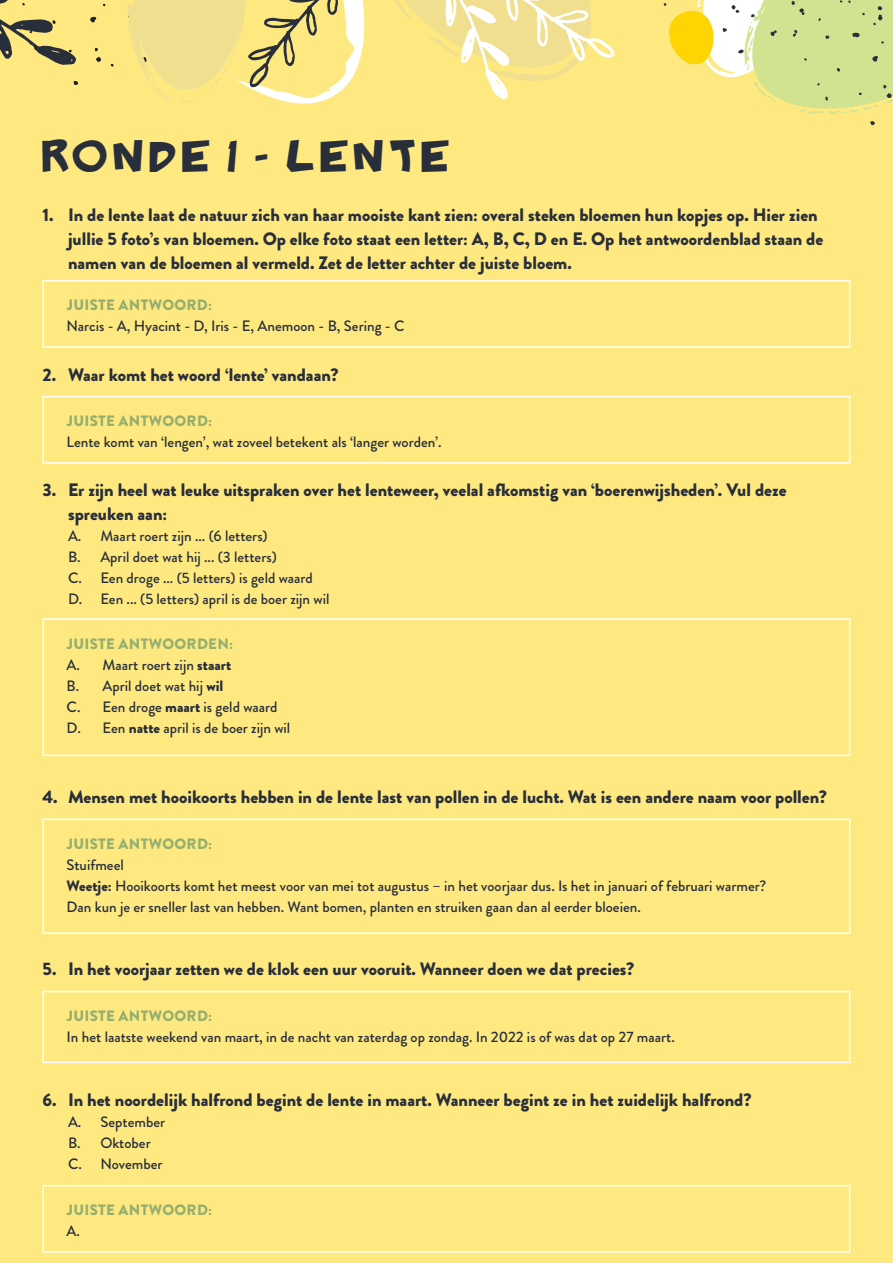
<style>
.page{position:relative;width:893px;height:1263px;background:#fee981}
.page>*{position:absolute;margin:0;border:0;box-sizing:border-box;transform-origin:0 0}
.t1{font:30px "Badonk a donk";letter-spacing:.13em;color:#292e3b}
.t2{font:900 18px/24px "Brandon Grotesque";color:#292e3b}
.t3{font:500 15px/21px "Brandon Grotesque";color:#292e3b}
.t4{font:900 15px "Brandon Grotesque";letter-spacing:.02em;color:#95ae6f}
.s1{font-weight:900;color:#95ae6f}
.s2{font-weight:900}
</style>
<div class="page">
<svg style="left:74px;top:81px;width:4px;height:4px"></svg>
<svg style="left:96px;top:57px;width:5px;height:5px"></svg>
<svg style="left:0;top:0;width:76px;height:65px"></svg>
<svg style="left:90px;top:17px;width:6px;height:5px"></svg>
<svg style="left:664px;top:0;width:229px;height:125px"></svg>
<svg style="left:127px;top:0;width:487px;height:104px"></svg>
<div style="left:43px;top:396px;width:807px;height:68px;border:2px solid #fff"></div>
<div style="left:43px;top:280px;width:807px;height:68px;border:2px solid #fff"></div>
<div style="left:43px;top:818px;width:807px;height:116px;border:2px solid #fff"></div>
<div style="left:43px;top:991px;width:807px;height:72px;border:2px solid #fff"></div>
<div style="left:43px;top:618px;width:807px;height:138px;border:2px solid #fff"></div>
<div style="left:43px;top:1185px;width:807px;height:68px;border:2px solid #fff"></div>
<h1 class="t1" style="left:43px;top:137px;width:410px">RONDE 1 - LENTE</h1>
<p class="t2" style="left:68px;top:203px;width:757px;text-indent:-26px">1. In de lente laat de natuur zich van haar mooiste kant zien: overal steken bloemen hun kopjes op. Hier zien jullie 5 foto’s van bloemen. Op elke foto staat een letter: A, B, C, D en E. Op het antwoordenblad staan de namen van de bloemen al vermeld. Zet de letter achter de juiste bloem.</p>
<p class="t4" style="left:67px;top:295px;width:147px">JUISTE ANTWOORD:</p>
<p class="t3" style="left:67px;top:316px;width:339px">Narcis - A, Hyacint - D, Iris - E, Anemoon - B, Sering - C</p>
<p class="t2" style="left:43px;top:363px;width:298px">2. Waar komt het woord ‘lente’ vandaan?</p>
<p class="t4" style="left:67px;top:410px;width:147px">JUISTE ANTWOORD:</p>
<p class="t3" style="left:67px;top:432px;width:376px">Lente komt van ‘lengen’, wat zoveel betekent als ‘langer worden’.</p>
<p class="t2" style="left:68px;top:478px;width:720px;text-indent:-26px">3. Er zijn heel wat leuke uitspraken over het lenteweer, veelal afkomstig van ‘boerenwijsheden’. Vul deze spreuken aan:</p>
<p class="t3" style="left:68px;top:525px;width:263px">A. Maart roert zijn ... (6 letters)<br>B. April doet wat hij ... (3 letters)<br>C. Een droge ... (5 letters) is geld waard D. Een ... (5 letters) april is de boer zijn wil</p>
<p class="t3" style="left:67px;top:633px;width:225px"><span class="s1">JUISTE ANTWOORDEN:<br></span>A. Maart roert zijn <span class="s2">staart<br></span>B. April doet wat hij <span class="s2">wil<br></span>C. Een droge <span class="s2">maart</span> is geld waard<br>D. Een <span class="s2">natte</span> april is de boer zijn wil</p>
<p class="t2" style="left:43px;top:785px;width:786px">4. Mensen met hooikoorts hebben in de lente last van pollen in de lucht. Wat is een andere naam voor pollen?</p>
<p class="t4" style="left:67px;top:833px;width:147px">JUISTE ANTWOORD:</p>
<p class="t3" style="left:67px;top:854px;width:701px">Stuifmeel<br><span class="s2">Weetje:</span> Hooikoorts komt het meest voor van mei tot augustus – in het voorjaar dus. Is het in januari of februari warmer?<br>Dan kun je er sneller last van hebben. Want bomen, planten en struiken gaan dan al eerder bloeien.</p>
<p class="t2" style="left:43px;top:957px;width:593px">5. In het voorjaar zetten we de klok een uur vooruit. Wanneer doen we dat precies?</p>
<p class="t4" style="left:67px;top:1005px;width:147px">JUISTE ANTWOORD:</p>
<p class="t3" style="left:67px;top:1027px;width:610px">In het laatste weekend van maart, in de nacht van zaterdag op zondag. In 2022 is of was dat op 27 maart.</p>
<p class="t2" style="left:43px;top:1088px;width:711px">6. In het noordelijk halfrond begint de lente in maart. Wanneer begint ze in het zuidelijk halfrond?</p>
<p class="t3" style="left:68px;top:1111px;width:99px">A. September<br>B. Oktober<br>C. November</p>
<p class="t4" style="left:67px;top:1199px;width:147px">JUISTE ANTWOORD:</p>
<p class="t3" style="left:67px;top:1221px;width:15px">A.</p>
</div>
